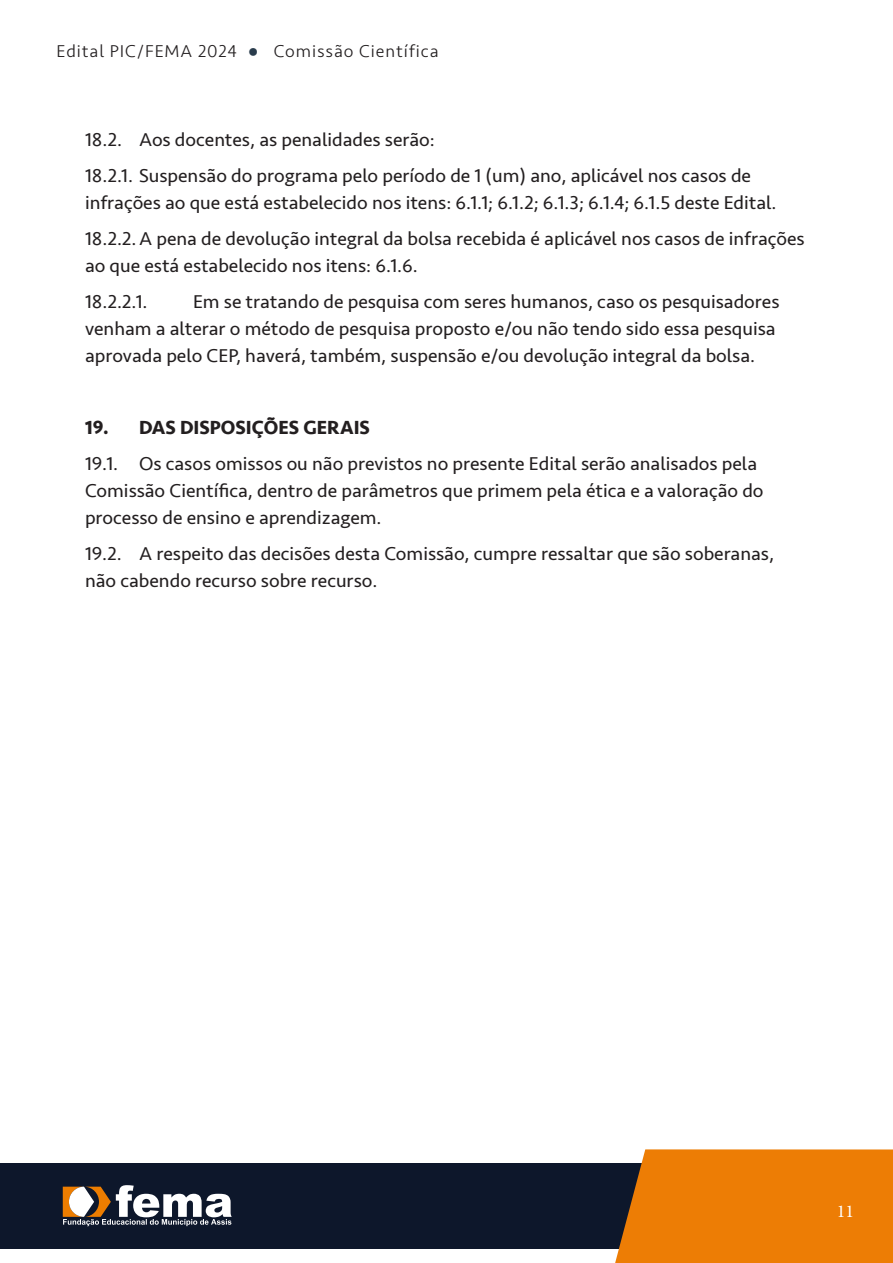
<style>
.page{position:relative;width:893px;height:1263px;background:#fff}
.page>*{position:absolute;margin:0;border:0;box-sizing:border-box;transform-origin:0 0}
.WW-Padrão{font:19.5px/27px "Seravek";color:#231f20}
.WW-Padrão-2{font:700 19.5px "Seravek";color:#231f20}
.t1{font:300 18px "Seravek";letter-spacing:.05em;color:#231f20}
.t2{font:18px "Minion Pro";color:#fff}
.s1{font-family:"Arial Narrow";font-weight:400;color:#293c4c}
</style>
<div class="page">
<div style="left:0;top:1163px;width:680px;height:85px;background:#0d172b"></div>
<div style="left:615px;top:1149px;width:278px;height:114px;background:#ed7d05"></div>
<svg style="left:63px;top:1185px;width:169px;height:41px"></svg>
<p class="t1" style="left:56px;top:41px;width:384px">Edital PIC/FEMA 2024 <span class="s1">●</span> Comissão Científica</p>
<p class="WW-Padrão" style="left:85px;top:126px;width:351px">18.2. Aos docentes, as penalidades serão:</p>
<p class="WW-Padrão" style="left:85px;top:162px;width:693px">18.2.1. Suspensão do programa pelo período de 1 (um) ano, aplicável nos casos de infrações ao que está estabelecido nos itens: 6.1.1; 6.1.2; 6.1.3; 6.1.4; 6.1.5 deste Edital.</p>
<p class="WW-Padrão" style="left:85px;top:225px;width:721px">18.2.2. A pena de devolução integral da bolsa recebida é aplicável nos casos de infrações ao que está estabelecido nos itens: 6.1.6.</p>
<p class="WW-Padrão" style="left:85px;top:288px;width:64px">18.2.2.1.</p>
<p class="WW-Padrão" style="left:85px;top:288px;width:696px;text-indent:108px">Em se tratando de pesquisa com seres humanos, caso os pesquisadores venham a alterar o método de pesquisa proposto e/ou não tendo sido essa pesquisa aprovada pelo CEP, haverá, também, suspensão e/ou devolução integral da bolsa.</p>
<p class="WW-Padrão-2" style="left:85px;top:412px;width:286px">19. DAS DISPOSIÇÕES GERAIS</p>
<p class="WW-Padrão" style="left:85px;top:450px;width:680px">19.1. Os casos omissos ou não previstos no presente Edital serão analisados pela<br>Comissão Científica, dentro de parâmetros que primem pela ética e a valoração do processo de ensino e aprendizagem.</p>
<p class="WW-Padrão" style="left:85px;top:540px;width:691px">19.2. A respeito das decisões desta Comissão, cumpre ressaltar que são soberanas, não cabendo recurso sobre recurso.</p>
<p class="t2" style="left:837px;top:1199px;width:19px">11</p>
</div>
